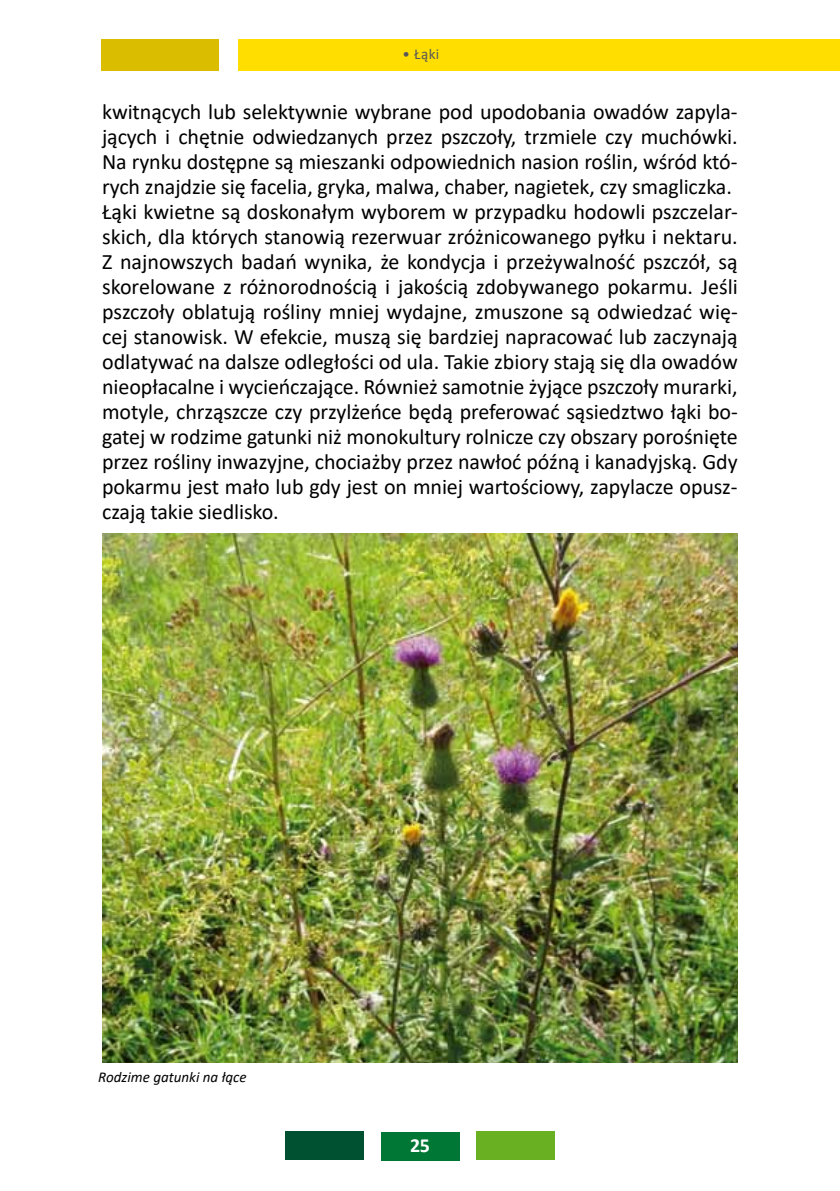
<style>
.page{position:relative;width:840px;height:1191px;background:#fff}
.page>*{position:absolute;margin:0;border:0;box-sizing:border-box;transform-origin:0 0}
.t1{font:22px/25px "Calibri";letter-spacing:-.005em;color:#000}
.t2{font:700 20px "Calibri";color:#fff}
.t3{font:italic 15px "Calibri";color:#000}
.t4{font:15px "Calibri";color:#58585a}
</style>
<div class="page">
<div style="left:238px;top:40px;width:601px;height:31px;background:#ffde00"></div>
<div style="left:102px;top:40px;width:117px;height:31px;background:#dbbd00"></div>
<div style="left:475px;top:1131px;width:79px;height:28px;background:#6ab023"></div>
<div style="left:380px;top:1132px;width:79px;height:29px;background:#007734"></div>
<div style="left:285px;top:1131px;width:79px;height:29px;background:#005132"></div>
<img style="left:102px;top:533px;width:635px;height:529px">
<p class="t4" style="left:402px;top:43px;width:38px">• Łąki</p>
<p class="t1" style="left:102px;top:98px;width:636px">kwitnących lub selektywnie wybrane pod upodobania owadów zapyla&shy;jących i chętnie odwiedzanych przez pszczoły, trzmiele czy muchówki.<br>Na rynku dostępne są mieszanki odpowiednich nasion roślin, wśród któ&shy;rych znajdzie się facelia, gryka, malwa, chaber, nagietek, czy smagliczka.<br>Łąki kwietne są doskonałym wyborem w przypadku hodowli pszczelar&shy;skich, dla których stanowią rezerwuar zróżnicowanego pyłku i nektaru.<br>Z najnowszych badań wynika, że kondycja i przeżywalność pszczół, są skorelowane z różnorodnością i jakością zdobywanego pokarmu. Jeśli pszczoły oblatują rośliny mniej wydajne, zmuszone są odwiedzać wię&shy;cej stanowisk. W efekcie, muszą się bardziej napracować lub zaczynają odlatywać na dalsze odległości od ula. Takie zbiory stają się dla owadów nieopłacalne i wycieńczające. Również samotnie żyjące pszczoły murarki, motyle, chrząszcze czy przylżeńce będą preferować sąsiedztwo łąki bo&shy;gatej w rodzime gatunki niż monokultury rolnicze czy obszary porośnięte przez rośliny inwazyjne, chociażby przez nawłoć późną i kanadyjską. Gdy pokarmu jest mało lub gdy jest on mniej wartościowy, zapylacze opusz&shy;czają takie siedlisko.</p>
<p class="t3" style="left:98px;top:1066px;width:150px">Rodzime gatunki na łące</p>
<p class="t2" style="left:410px;top:1130px;width:21px">25</p>
</div>
